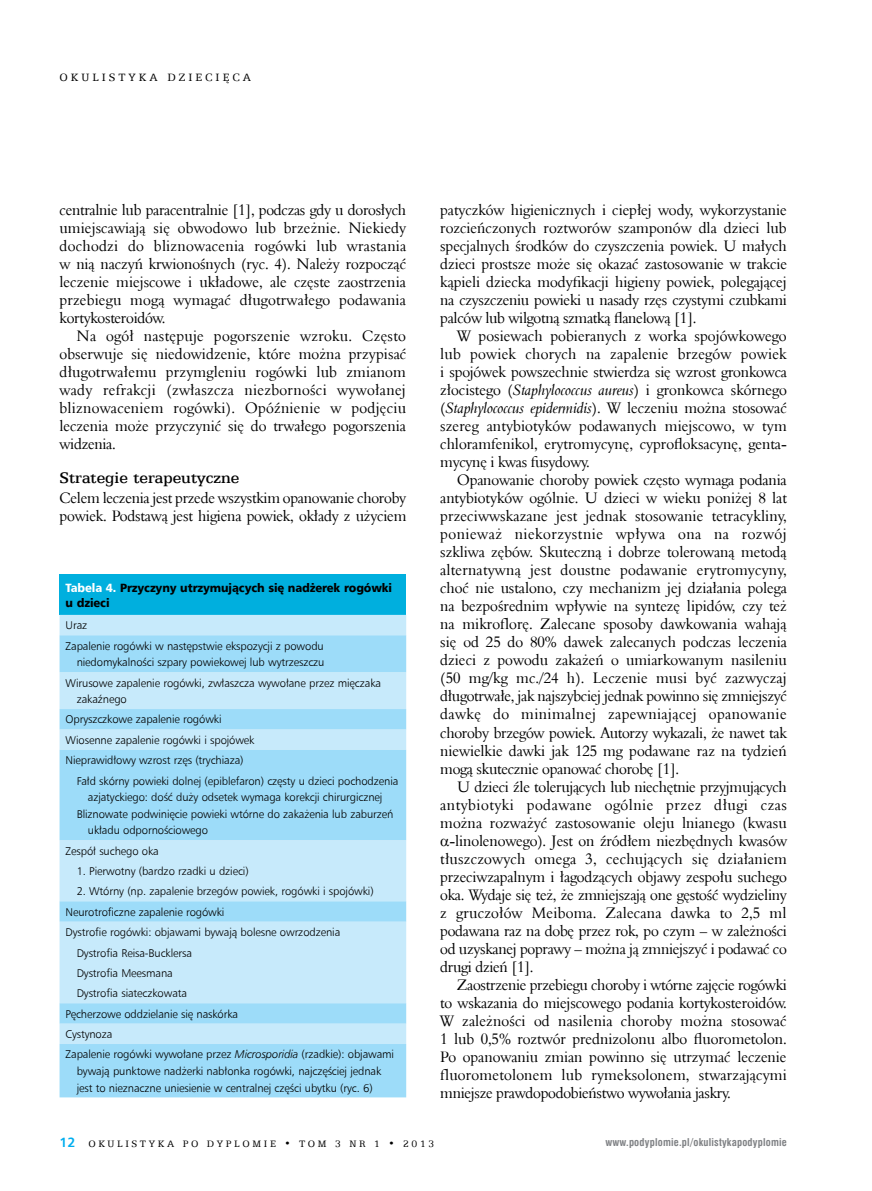
<style>
.page{position:relative;width:872px;height:1191px;background:#fff}
.page>*{position:absolute;margin:0;border:0;box-sizing:border-box;transform-origin:0 0}
.t1{font:17.25px "Egyptian 505 Md EU";color:#000}
.t2{font:15.6px/18px "Aldine 401 EU";letter-spacing:-.01em;color:#000;text-align:justify;scale:.96 1}
.t3{font:15.6px "Aldine 401 EU";letter-spacing:.01em;color:#000;scale:.96 1}
.t4{font:15.6px "Aldine 401 EU";letter-spacing:.015em;color:#000;scale:.96 1}
.t5{font:15.6px "Aldine 401 EU";letter-spacing:.03em;color:#000;scale:.96 1}
.t6{font:12px/15px "Humnst 777 Blk EU";letter-spacing:-.01em;color:#000;scale:.95 1}
.t7{font:12px "Egyptian 505 EU";letter-spacing:.25em;color:#000}
.t8{font:11.25px/20.4px "Humnst 777 Lt EU";letter-spacing:-.01em;color:#000}
.t9{font:700 10.5px "Swis 721 Cn EU";letter-spacing:.02em;color:#808285}
.t10{font:10.5px "Egyptian 505 EU";letter-spacing:.25em;color:#000}
.s1{color:#fff}
.s2{font-style:italic}
.s3{font-family:"Humnst 777 EU";font-weight:700;font-size:13.5px;color:#00aeef}
</style>
<div class="page">
<div style="left:60px;top:574px;width:346px;height:41px;background:#00afde"></div>
<div style="left:60px;top:615px;width:346px;height:20px;background:#c7eafb"></div>
<svg style="left:60px;top:635px;width:346px;height:462px;background:#b1e2f9"></svg>
<p class="t7" style="left:60px;top:71px;width:193px">OKULISTYKA DZIECIĘCA</p>
<p class="t2" style="left:60px;top:201px;width:363px">centralnie lub paracentralnie [1], podczas gdy u dorosłych umiejscawiają się obwodowo lub brzeżnie. Niekiedy dochodzi do bliznowacenia rogówki lub wrastania w nią naczyń krwionośnych (ryc. 4). Należy rozpocząć leczenie miejscowe i układowe, ale częste zaostrzenia przebiegu mogą wymagać długotrwałego podawania kortykosteroidów.</p>
<p class="t2" style="left:60px;top:327px;width:363px;text-indent:17px">Na ogół następuje pogorszenie wzroku. Często obserwuje się niedowidzenie, które można przypisać długotrwałemu przymgleniu rogówki lub zmianom wady refrakcji (zwłaszcza niezborności wywołanej bliznowaceniem rogówki). Opóźnienie w podjęciu leczenia może przyczynić się do trwałego pogorszenia widzenia.</p>
<p class="t1" style="left:60px;top:468px;width:181px">Strategie terapeutyczne</p>
<p class="t2" style="left:60px;top:489px;width:363px">Celem leczenia jest przede wszystkim opanowanie choroby powiek. Podstawą jest higiena powiek, okłady z użyciem</p>
<p class="t6" style="left:66px;top:580px;width:345px"><span class="s1">Tabela 4.</span> Przyczyny utrzymujących się nadżerek rogówki u dzieci</p>
<p class="t8" style="left:66px;top:615px;width:260px">Uraz<br>Zapalenie rogówki w następstwie ekspozycji z powodu</p>
<p class="t8" style="left:66px;top:652px;width:317px;text-indent:11px">niedomykalności szpary powiekowej lub wytrzeszczu<br>Wirusowe zapalenie rogówki, zwłaszcza wywołane przez mięczaka</p>
<p class="t8" style="left:77px;top:689px;width:52px">zakaźnego</p>
<p class="t8" style="left:66px;top:709px;width:157px">Opryszczkowe zapalenie rogówki</p>
<p class="t8" style="left:66px;top:729px;width:190px">Wiosenne zapalenie rogówki i spojówek</p>
<p class="t8" style="left:66px;top:750px;width:179px">Nieprawidłowy wzrost rzęs (trychiaza)</p>
<p class="t8" style="left:77px;top:770px;width:323px">Fałd skórny powieki dolnej (epiblefaron) częsty u dzieci pochodzenia</p>
<p class="t8" style="left:88px;top:787px;width:296px">azjatyckiego: dość duży odsetek wymaga korekcji chirurgicznej</p>
<p class="t8" style="left:77px;top:803px;width:318px">Bliznowate podwinięcie powieki wtórne do zakażenia lub zaburzeń</p>
<p class="t8" style="left:88px;top:820px;width:122px">układu odpornościowego</p>
<p class="t8" style="left:66px;top:840px;width:95px">Zespół suchego oka</p>
<p class="t8" style="left:77px;top:860px;width:174px">1. Pierwotny (bardzo rzadki u dzieci)</p>
<p class="t8" style="left:77px;top:881px;width:298px">2. Wtórny (np. zapalenie brzegów powiek, rogówki i spojówki)</p>
<p class="t8" style="left:66px;top:901px;width:160px">Neurotroficzne zapalenie rogówki</p>
<p class="t8" style="left:66px;top:922px;width:276px">Dystrofie rogówki: objawami bywają bolesne owrzodzenia</p>
<p class="t8" style="left:77px;top:942px;width:117px">Dystrofia Reisa-Bucklersa</p>
<p class="t8" style="left:77px;top:962px;width:98px">Dystrofia Meesmana</p>
<p class="t8" style="left:77px;top:983px;width:112px">Dystrofia siateczkowata</p>
<p class="t8" style="left:66px;top:1003px;width:174px">Pęcherzowe oddzielanie się naskórka</p>
<p class="t8" style="left:66px;top:1023px;width:48px">Cystynoza</p>
<p class="t8" style="left:66px;top:1044px;width:330px">Zapalenie rogówki wywołane przez <span class="s2">Microsporidia</span> (rzadkie): objawami</p>
<p class="t8" style="left:77px;top:1062px;width:306px;line-height:16.5px">bywają punktowe nadżerki nabłonka rogówki, najczęściej jednak jest to nieznaczne uniesienie w centralnej części ubytku (ryc. 6)</p>
<p class="t2" style="left:440px;top:201px;width:363px">patyczków higienicznych i ciepłej wody, wykorzystanie rozcieńczonych roztworów szamponów dla dzieci lub specjalnych środków do czyszczenia powiek. U małych dzieci prostsze może się okazać zastosowanie w trakcie kąpieli dziecka modyfikacji higieny powiek, polegającej na czyszczeniu powieki u nasady rzęs czystymi czubkami palców lub wilgotną szmatką flanelową [1].</p>
<p class="t2" style="left:440px;top:327px;width:363px;text-indent:17px">W posiewach pobieranych z worka spojówkowego lub powiek chorych na zapalenie brzegów powiek i spojówek powszechnie stwierdza się wzrost gronkowca złocistego (<span class="s2">Staphylococcus aureus</span>) i gronkowca skórnego (<span class="s2">Staphylococcus epidermidis</span>). W leczeniu można stosować szereg antybiotyków podawanych miejscowo, w tym chloramfenikol, erytromycynę, cyprofloksacynę, genta&shy;mycynę i kwas fusydowy.</p>
<p class="t2" style="left:440px;top:471px;width:363px;text-indent:17px">Opanowanie choroby powiek często wymaga podania antybiotyków ogólnie. U dzieci w wieku poniżej 8 lat przeciwwskazane jest jednak stosowanie tetracykliny, ponieważ niekorzystnie wpływa ona na rozwój szkliwa zębów. Skuteczną i dobrze tolerowaną metodą alternatywną jest doustne podawanie erytromycyny, choć nie ustalono, czy mechanizm jej działania polega na bezpośrednim wpływie na syntezę lipidów, czy też na mikroflorę. Zalecane sposoby dawkowania wahają się od 25 do 80% dawek zalecanych podczas leczenia dzieci z powodu zakażeń o umiarkowanym nasileniu (50 mg/kg mc./24 h). Leczenie musi być zazwyczaj długotrwałe, jak najszybciej jednak powinno się zmniejszyć dawkę do minimalnej zapewniającej opanowanie choroby brzegów powiek. Autorzy wykazali, że nawet tak niewielkie dawki jak 125 mg podawane raz na tydzień mogą skutecznie opanować chorobę [1].</p>
<p class="t2" style="left:457px;top:777px;width:345px">U dzieci źle tolerujących lub niechętnie przyjmujących</p>
<p class="t5" style="left:440px;top:794px;width:363px">antybiotyki podawane ogólnie przez długi czas</p>
<p class="t2" style="left:440px;top:813px;width:362px">można rozważyć zastosowanie oleju lnianego (kwasu</p>
<p class="t2" style="left:449px;top:831px;width:353px">-linolenowego). Jest on źródłem niezbędnych kwasów</p>
<p class="t4" style="left:440px;top:848px;width:363px">tłuszczowych omega 3, cechujących się działaniem</p>
<p class="t2" style="left:440px;top:867px;width:363px">przeciwzapalnym i łagodzących objawy zespołu suchego</p>
<p class="t2" style="left:440px;top:885px;width:362px">oka. Wydaje się też, że zmniejszają one gęstość wydzieliny</p>
<p class="t3" style="left:440px;top:902px;width:362px">z gruczołów Meiboma. Zalecana dawka to 2,5 ml</p>
<p class="t2" style="left:440px;top:921px;width:363px">podawana raz na dobę przez rok, po czym – w zależności</p>
<p class="t2" style="left:440px;top:939px;width:362px">od uzyskanej poprawy – można ją zmniejszyć i podawać co</p>
<p class="t2" style="left:440px;top:957px;width:99px">drugi dzień [1].</p>
<p class="t2" style="left:457px;top:975px;width:345px">Zaostrzenie przebiegu choroby i wtórne zajęcie rogówki</p>
<p class="t2" style="left:440px;top:993px;width:363px">to wskazania do miejscowego podania kortykosteroidów.</p>
<p class="t2" style="left:440px;top:1011px;width:362px">W zależności od nasilenia choroby można stosować</p>
<p class="t2" style="left:440px;top:1029px;width:363px">1 lub 0,5% roztwór prednizolonu albo fluorometolon.</p>
<p class="t2" style="left:440px;top:1047px;width:362px">Po opanowaniu zmian powinno się utrzymać leczenie</p>
<p class="t3" style="left:440px;top:1064px;width:363px">fluorometolonem lub rymeksolonem, stwarzającymi</p>
<p class="t2" style="left:440px;top:1083px;width:304px">mniejsze prawdopodobieństwo wywołania jaskry.</p>
<p class="t10" style="left:60px;top:1137px;width:376px"><span class="s3">12</span> OKULISTYKA PO DYPLOMIE • TOM 3 NR 1 • 2013</p>
<p class="t9" style="left:605px;top:1136px;width:183px">www.podyplomie.pl/okulistykapodyplomie</p>
</div>
